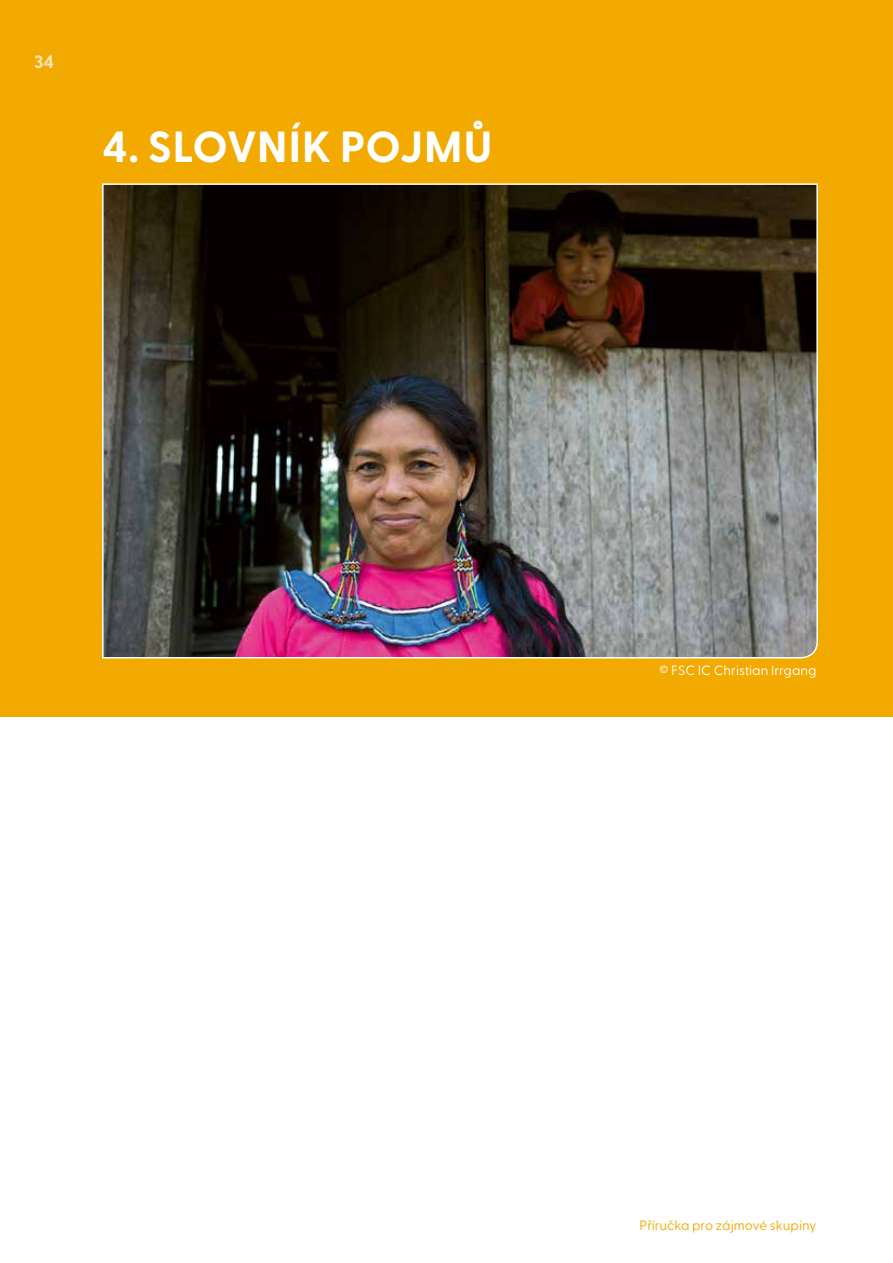
<style>
.page{position:relative;width:893px;height:1263px;background:#fff}
.page>*{position:absolute;margin:0;border:0;box-sizing:border-box;transform-origin:0 0}
.t1{font:700 43.5px "Greycliff CF";letter-spacing:.01em;color:#fff}
.t2{font:700 18px "Greycliff CF";color:#fbe5b3}
.t3{font:13.5px "Greycliff CF";color:#f2a900}
.t4{font:13.5px "Greycliff CF";color:#fff}
</style>
<div class="page">
<div style="left:0;top:0;width:893px;height:716px;background:#f2a900"></div>
<img style="left:102px;top:183px;width:716px;height:476px">
<h2 class="t2" style="left:34px;top:48px;width:21px">34</h2>
<h1 class="t1" style="left:102px;top:114px;width:392px">4. SLOVNÍK POJMŮ</h1>
<p class="t4" style="left:659px;top:660px;width:159px">© FSC IC Christian Irrgang</p>
<p class="t3" style="left:640px;top:1215px;width:178px">Příručka pro zájmové skupiny</p>
</div>
